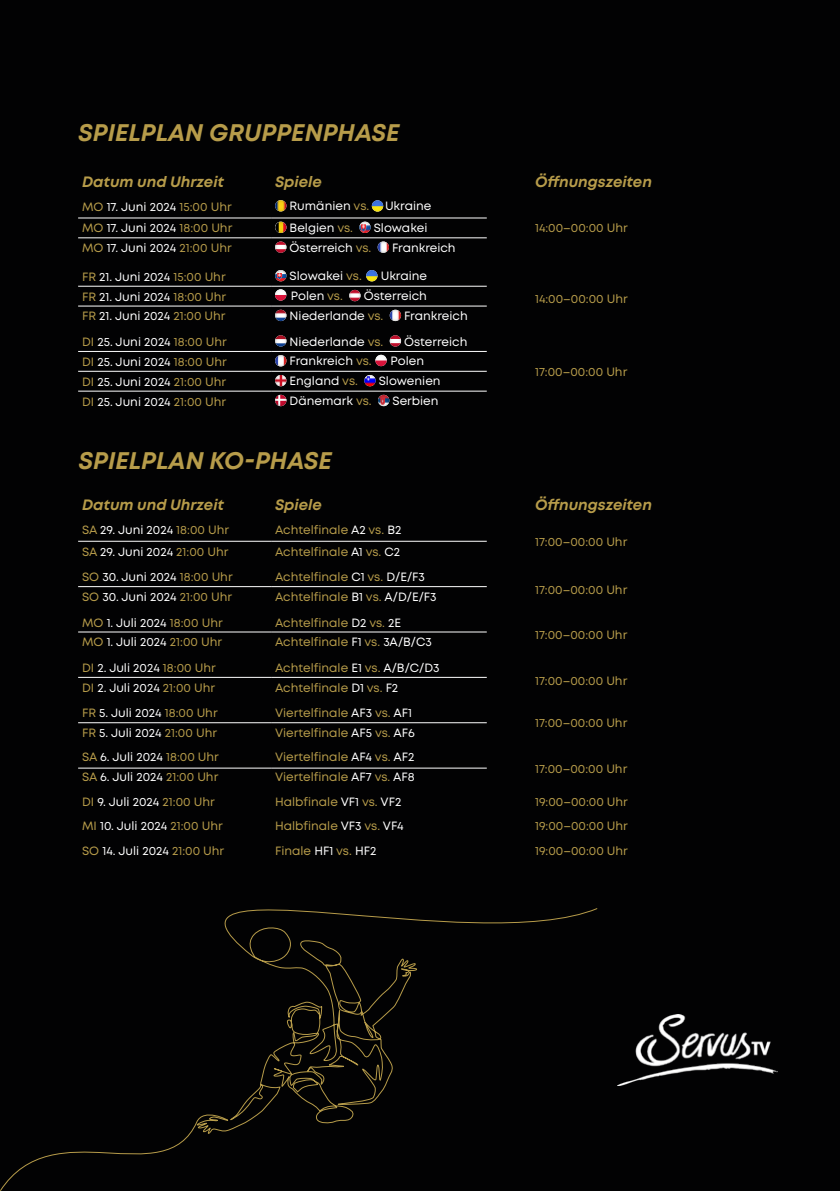
<style>
.page{position:relative;width:840px;height:1191px;background:#fff}
.page>*{position:absolute;margin:0;border:0;box-sizing:border-box;transform-origin:0 0}
.t1{font:italic 700 24px "Mont";color:#b79c4a}
.t2{font:italic 700 15px "Mont";color:#b79c4a}
.t3{font:12px "Mont";color:#b79c4a}
.t4{font:12px "Mont";color:#fff}
.s1{color:#b79c4a}
.s2{color:#fff}
</style>
<div class="page">
<div style="left:0;top:0;width:839px;height:1191px;background:#020203"></div>
<hr style="left:78px;top:218px;width:193px;height:1px;background:#fff">
<hr style="left:271px;top:218px;width:215px;height:1px;background:#fff">
<hr style="left:78px;top:238px;width:193px;height:1px;background:#fff">
<hr style="left:271px;top:238px;width:215px;height:1px;background:#fff">
<hr style="left:78px;top:286px;width:193px;height:1px;background:#fff">
<hr style="left:271px;top:286px;width:215px;height:1px;background:#fff">
<hr style="left:78px;top:306px;width:193px;height:1px;background:#fff">
<hr style="left:271px;top:306px;width:215px;height:1px;background:#fff">
<hr style="left:78px;top:351px;width:193px;height:1px;background:#fff">
<hr style="left:271px;top:351px;width:215px;height:1px;background:#fff">
<hr style="left:78px;top:371px;width:193px;height:1px;background:#fff">
<hr style="left:271px;top:371px;width:215px;height:1px;background:#fff">
<hr style="left:78px;top:391px;width:193px;height:1px;background:#fff">
<hr style="left:271px;top:391px;width:215px;height:1px;background:#fff">
<svg style="left:275px;top:200px;width:11px;height:11px"></svg>
<svg style="left:275px;top:222px;width:11px;height:11px"></svg>
<svg style="left:359px;top:222px;width:11px;height:11px"></svg>
<svg style="left:275px;top:241px;width:11px;height:12px"></svg>
<svg style="left:377px;top:241px;width:12px;height:12px"></svg>
<svg style="left:275px;top:270px;width:11px;height:11px"></svg>
<svg style="left:349px;top:290px;width:11px;height:11px"></svg>
<svg style="left:275px;top:310px;width:11px;height:11px"></svg>
<svg style="left:389px;top:310px;width:12px;height:11px"></svg>
<svg style="left:275px;top:335px;width:11px;height:11px"></svg>
<svg style="left:389px;top:335px;width:12px;height:11px"></svg>
<svg style="left:275px;top:355px;width:11px;height:11px"></svg>
<svg style="left:275px;top:375px;width:11px;height:11px"></svg>
<svg style="left:364px;top:375px;width:11px;height:11px"></svg>
<svg style="left:275px;top:395px;width:11px;height:11px"></svg>
<svg style="left:378px;top:395px;width:11px;height:11px"></svg>
<hr style="left:78px;top:541px;width:193px;height:1px;background:#fff">
<hr style="left:271px;top:541px;width:215px;height:1px;background:#fff">
<hr style="left:78px;top:586px;width:193px;height:1px;background:#fff">
<hr style="left:271px;top:586px;width:215px;height:1px;background:#fff">
<hr style="left:78px;top:632px;width:193px;height:1px;background:#fff">
<hr style="left:271px;top:632px;width:215px;height:1px;background:#fff">
<hr style="left:78px;top:677px;width:193px;height:1px;background:#fff">
<hr style="left:271px;top:677px;width:215px;height:1px;background:#fff">
<hr style="left:78px;top:722px;width:193px;height:1px;background:#fff">
<hr style="left:271px;top:722px;width:215px;height:1px;background:#fff">
<hr style="left:78px;top:768px;width:193px;height:1px;background:#fff">
<hr style="left:271px;top:768px;width:215px;height:1px;background:#fff">
<svg style="left:371px;top:200px;width:12px;height:12px"></svg>
<svg style="left:366px;top:270px;width:11px;height:11px"></svg>
<svg style="left:275px;top:289px;width:11px;height:12px"></svg>
<svg style="left:375px;top:355px;width:11px;height:11px"></svg>
<svg style="left:0;top:908px;width:598px;height:283px"></svg>
<img style="left:618px;top:1014px;width:158px;height:71px">
<h1 class="t1" style="left:78px;top:117px;width:323px">SPIELPLAN GRUPPENPHASE</h1>
<p class="t2" style="left:82px;top:172px;width:143px">Datum und Uhrzeit</p>
<p class="t2" style="left:275px;top:172px;width:48px">Spiele</p>
<p class="t2" style="left:534px;top:172px;width:118px">Öffnungszeiten</p>
<p class="t4" style="left:82px;top:199px;width:151px"><span class="s1">MO</span> 17. Juni 2024 <span class="s1">15:00 Uhr</span></p>
<p class="t4" style="left:289px;top:199px;width:81px">Rumänien <span class="s1">vs.</span></p>
<p class="t4" style="left:385px;top:199px;width:48px">Ukraine</p>
<p class="t4" style="left:82px;top:220px;width:152px"><span class="s1">MO</span> 17. Juni 2024 <span class="s1">18:00 Uhr</span></p>
<p class="t4" style="left:289px;top:220px;width:65px">Belgien <span class="s1">vs.</span></p>
<p class="t4" style="left:373px;top:220px;width:55px">Slowakei</p>
<p class="t3" style="left:534px;top:220px;width:94px">14:00–00:00 Uhr</p>
<p class="t4" style="left:82px;top:240px;width:151px"><span class="s1">MO</span> 17. Juni 2024 <span class="s1">21:00 Uhr</span></p>
<p class="t4" style="left:289px;top:240px;width:83px">Österreich <span class="s1">vs.</span></p>
<p class="t4" style="left:392px;top:240px;width:65px">Frankreich</p>
<p class="t4" style="left:82px;top:269px;width:145px"><span class="s1">FR</span> 21. Juni 2024 <span class="s1">15:00 Uhr</span></p>
<p class="t4" style="left:289px;top:268px;width:74px">Slowakei <span class="s1">vs.</span></p>
<p class="t4" style="left:380px;top:268px;width:48px">Ukraine</p>
<p class="t4" style="left:82px;top:289px;width:145px"><span class="s1">FR</span> 21. Juni 2024 <span class="s1">18:00 Uhr</span></p>
<p class="t3" style="left:534px;top:291px;width:94px">14:00–00:00 Uhr</p>
<p class="t4" style="left:291px;top:288px;width:54px">Polen <span class="s1">vs.</span></p>
<p class="t4" style="left:363px;top:288px;width:65px">Österreich</p>
<p class="t4" style="left:82px;top:308px;width:145px"><span class="s1">FR</span> 21. Juni 2024 <span class="s1">21:00 Uhr</span></p>
<p class="t4" style="left:289px;top:308px;width:95px">Niederlande <span class="s1">vs.</span></p>
<p class="t4" style="left:404px;top:308px;width:65px">Frankreich</p>
<p class="t4" style="left:82px;top:334px;width:146px"><span class="s1">DI</span> 25. Juni 2024 <span class="s1">18:00 Uhr</span></p>
<p class="t4" style="left:289px;top:334px;width:95px">Niederlande <span class="s1">vs.</span></p>
<p class="t4" style="left:404px;top:334px;width:65px">Österreich</p>
<p class="t4" style="left:82px;top:354px;width:146px"><span class="s1">DI</span> 25. Juni 2024 <span class="s1">18:00 Uhr</span></p>
<p class="t4" style="left:289px;top:353px;width:83px">Frankreich <span class="s1">vs.</span></p>
<p class="t4" style="left:390px;top:353px;width:35px">Polen</p>
<p class="t4" style="left:82px;top:374px;width:145px"><span class="s1">DI</span> 25. Juni 2024 <span class="s1">21:00 Uhr</span></p>
<p class="t4" style="left:289px;top:373px;width:70px">England <span class="s1">vs.</span></p>
<p class="t4" style="left:378px;top:373px;width:63px">Slowenien</p>
<p class="t4" style="left:82px;top:394px;width:145px"><span class="s1">DI</span> 25. Juni 2024 <span class="s1">21:00 Uhr</span></p>
<p class="t4" style="left:289px;top:393px;width:84px">Dänemark <span class="s1">vs.</span></p>
<p class="t4" style="left:392px;top:393px;width:48px">Serbien</p>
<h1 class="t1" style="left:78px;top:444px;width:255px">SPIELPLAN KO-PHASE</h1>
<p class="t3" style="left:534px;top:364px;width:94px">17:00–00:00 Uhr</p>
<p class="t2" style="left:82px;top:495px;width:143px">Datum und Uhrzeit</p>
<p class="t2" style="left:275px;top:495px;width:48px">Spiele</p>
<p class="t2" style="left:534px;top:495px;width:118px">Öffnungszeiten</p>
<p class="t4" style="left:82px;top:522px;width:148px"><span class="s1">SA</span> 29. Juni 2024 <span class="s1">18:00 Uhr</span></p>
<p class="t3" style="left:275px;top:522px;width:128px">Achtelfinale <span class="s2">A2</span> vs. <span class="s2">B2</span></p>
<p class="t3" style="left:534px;top:534px;width:94px">17:00–00:00 Uhr</p>
<p class="t4" style="left:82px;top:544px;width:148px"><span class="s1">SA</span> 29. Juni 2024 <span class="s1">21:00 Uhr</span></p>
<p class="t3" style="left:275px;top:544px;width:126px">Achtelfinale <span class="s2">A1</span> vs. <span class="s2">C2</span></p>
<p class="t4" style="left:82px;top:569px;width:152px"><span class="s1">SO</span> 30. Juni 2024 <span class="s1">18:00 Uhr</span></p>
<p class="t3" style="left:275px;top:569px;width:151px">Achtelfinale <span class="s2">C1</span> vs. <span class="s2">D/E/F3</span></p>
<p class="t3" style="left:534px;top:582px;width:94px">17:00–00:00 Uhr</p>
<p class="t4" style="left:82px;top:589px;width:151px"><span class="s1">SO</span> 30. Juni 2024 <span class="s1">21:00 Uhr</span></p>
<p class="t3" style="left:275px;top:589px;width:163px">Achtelfinale <span class="s2">B1</span> vs. <span class="s2">A/D/E/F3</span></p>
<p class="t3" style="left:82px;top:614px;width:142px">MO <span class="s2">1. Juli 2024</span> 18:00 Uhr</p>
<p class="t3" style="left:275px;top:614px;width:127px">Achtelfinale <span class="s2">D2</span> vs. <span class="s2">2E</span></p>
<p class="t3" style="left:534px;top:627px;width:94px">17:00–00:00 Uhr</p>
<p class="t3" style="left:82px;top:634px;width:141px">MO <span class="s2">1. Juli 2024</span> 21:00 Uhr</p>
<p class="t3" style="left:275px;top:634px;width:158px">Achtelfinale <span class="s2">F1</span> vs. <span class="s2">3A/B/C3</span></p>
<p class="t3" style="left:82px;top:660px;width:135px">DI <span class="s2">2. Juli 2024</span> 18:00 Uhr</p>
<p class="t3" style="left:275px;top:660px;width:166px">Achtelfinale <span class="s2">E1</span> vs. <span class="s2">A/B/C/D3</span></p>
<p class="t3" style="left:534px;top:672px;width:94px">17:00–00:00 Uhr</p>
<p class="t3" style="left:82px;top:680px;width:134px">DI <span class="s2">2. Juli 2024</span> 21:00 Uhr</p>
<p class="t3" style="left:275px;top:680px;width:124px">Achtelfinale <span class="s2">D1</span> vs. <span class="s2">F2</span></p>
<p class="t3" style="left:82px;top:705px;width:137px">FR <span class="s2">5. Juli 2024</span> 18:00 Uhr</p>
<p class="t3" style="left:275px;top:705px;width:138px">Viertelfinale <span class="s2">AF3</span> vs. <span class="s2">AF1</span></p>
<p class="t3" style="left:534px;top:715px;width:94px">17:00–00:00 Uhr</p>
<p class="t3" style="left:82px;top:725px;width:136px">FR <span class="s2">5. Juli 2024</span> 21:00 Uhr</p>
<p class="t3" style="left:275px;top:725px;width:141px">Viertelfinale <span class="s2">AF5</span> vs. <span class="s2">AF6</span></p>
<p class="t3" style="left:82px;top:749px;width:138px">SA <span class="s2">6. Juli 2024</span> 18:00 Uhr</p>
<p class="t3" style="left:275px;top:749px;width:141px">Viertelfinale <span class="s2">AF4</span> vs. <span class="s2">AF2</span></p>
<p class="t3" style="left:534px;top:760px;width:94px">17:00–00:00 Uhr</p>
<p class="t3" style="left:82px;top:769px;width:138px">SA <span class="s2">6. Juli 2024</span> 21:00 Uhr</p>
<p class="t3" style="left:275px;top:769px;width:141px">Viertelfinale <span class="s2">AF7</span> vs. <span class="s2">AF8</span></p>
<p class="t3" style="left:82px;top:794px;width:134px">DI <span class="s2">9. Juli 2024</span> 21:00 Uhr</p>
<p class="t3" style="left:275px;top:794px;width:128px">Halbfinale <span class="s2">VF1</span> vs. <span class="s2">VF2</span></p>
<p class="t3" style="left:534px;top:794px;width:94px">19:00–00:00 Uhr</p>
<p class="t4" style="left:82px;top:818px;width:142px"><span class="s1">MI</span> 10. Juli 2024 <span class="s1">21:00 Uhr</span></p>
<p class="t3" style="left:275px;top:818px;width:130px">Halbfinale <span class="s2">VF3</span> vs. <span class="s2">VF4</span></p>
<p class="t3" style="left:534px;top:818px;width:94px">19:00–00:00 Uhr</p>
<p class="t4" style="left:82px;top:842px;width:143px"><span class="s1">SO</span> 14. Juli 2024 <span class="s1">21:00 Uhr</span></p>
<p class="t3" style="left:275px;top:842px;width:103px">Finale <span class="s2">HF1</span> vs. <span class="s2">HF2</span></p>
<p class="t3" style="left:534px;top:842px;width:94px">19:00–00:00 Uhr</p>
</div>
